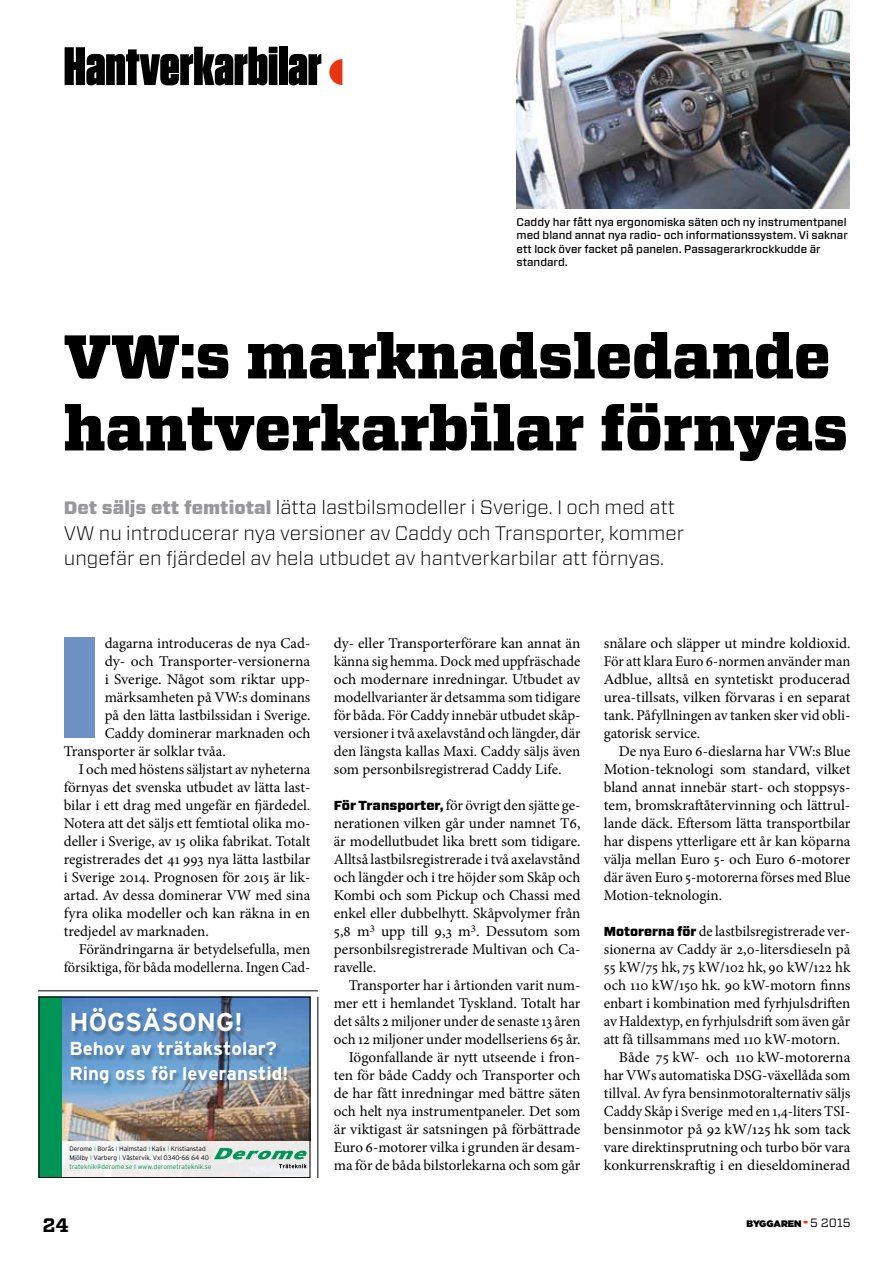
<style>
.page{position:relative;width:893px;height:1263px;background:#fff}
.page>*{position:absolute;margin:0;border:0;box-sizing:border-box;transform-origin:0 0}
.t1{font:900 143.55px "Forza";color:#6e92c4}
.t2{font:900 61.5px/72px "Vitesse";color:#000}
.t3{font:900 54px "Tungsten";color:#000}
.t4{font:700 25.8px "Interstate";color:#fff}
.t5{font:300 19.5px/25.5px "Forza";color:#000}
.t6{font:700 19.5px "Vitesse";color:#000}
.t7{font:700 18.75px/24.5px "Interstate";color:#fff}
.t8{font:15px/18px "Minion Pro";color:#000;text-align:justify}
.t9{font:500 11.25px/13.5px "Forza";color:#000}
.t10{font:900 9.45px "Gotham";color:#000}
.t11{font:300 6.6px/8.7px "Interstate";letter-spacing:-.01em;color:#000}
.s1{font-weight:900;font-size:18px;color:#98979a}
.s2{color:#009557}
.s3{font-family:"Forza";font-weight:900;font-size:13.05px}
.s4{font-family:"Vitesse";font-weight:400;font-size:12px}
</style>
<div class="page">
<img style="left:62px;top:999px;width:246px;height:142px">
<div style="left:38px;top:1141px;width:272px;height:37px;background:#f1f0ef"></div>
<svg style="left:214px;top:1148px;width:93px;height:20px"></svg>
<div style="left:38px;top:997px;width:24px;height:181px;background:#009557"></div>
<div style="left:39px;top:997px;width:271px;height:181px;border:1px solid #000"></div>
<div style="left:71px;top:1009px;width:222px;height:81px;background:#000;opacity:.25"></div>
<img style="left:517px;top:0;width:332px;height:208px">
<hr style="left:38px;top:990px;width:280px;height:1px;background:#000">
<hr style="left:317px;top:997px;width:1px;height:181px;background:#000">
<h3 class="t3" style="left:64px;top:35px;width:259px">Hantverkarbilar</h3>
<p class="t9" style="left:517px;top:215px;width:333px">Caddy har fått nya ergonomiska säten och ny instrumentpanel med bland annat nya radio- och informationssystem. Vi saknar ett lock över facket på panelen. Passagerarkrockkudde är standard.</p>
<h2 class="t2" style="left:64px;top:322px;width:786px">VW:s marknadsledande hantverkarbilar förnyas</h2>
<h3 class="t5" style="left:64px;top:494px;width:622px"><span class="s1">Det säljs ett femtiotal</span> lätta lastbilsmodeller i Sverige. I och med att<br>VW nu introducerar nya versioner av Caddy och Transporter, kommer ungefär en fjärdedel av hela utbudet av hantverkarbilar att förnyas.</h3>
<h1 class="t1" style="left:54px;top:591px;width:52px">I</h1>
<p class="t8" style="left:105px;top:634px;width:207px">dagarna introduceras de nya Cad-</p>
<p class="t8" style="left:105px;top:652px;width:207px">dy- och Transporter-versionerna</p>
<p class="t8" style="left:105px;top:670px;width:207px">i Sverige. Något som riktar upp-</p>
<p class="t8" style="left:105px;top:688px;width:207px">märksamheten på VW:s dominans</p>
<p class="t8" style="left:105px;top:706px;width:207px">på den lätta lastbilssidan i Sverige.</p>
<p class="t8" style="left:105px;top:724px;width:207px">Caddy dominerar marknaden och</p>
<p class="t8" style="left:64px;top:742px;width:164px">Transporter är solklar tvåa.</p>
<p class="t8" style="left:79px;top:760px;width:233px">I och med höstens säljstart av nyheterna</p>
<p class="t8" style="left:64px;top:778px;width:248px">förnyas det svenska utbudet av lätta last-</p>
<p class="t8" style="left:64px;top:796px;width:248px">bilar i ett drag med ungefär en fjärdedel.</p>
<p class="t8" style="left:64px;top:814px;width:248px">Notera att det säljs ett femtiotal olika mo-</p>
<p class="t8" style="left:64px;top:832px;width:248px">deller i Sverige, av 15 olika fabrikat. Totalt</p>
<p class="t8" style="left:64px;top:850px;width:248px">registrerades det 41 993 nya lätta lastbilar</p>
<p class="t8" style="left:64px;top:868px;width:248px">i Sverige 2014. Prognosen för 2015 är lik-</p>
<p class="t8" style="left:64px;top:886px;width:248px">artad. Av dessa dominerar VW med sina</p>
<p class="t8" style="left:64px;top:904px;width:248px">fyra olika modeller och kan räkna in en</p>
<p class="t8" style="left:64px;top:922px;width:147px">tredjedel av marknaden.</p>
<p class="t8" style="left:79px;top:940px;width:233px">Förändringarna är betydelsefulla, men</p>
<p class="t8" style="left:64px;top:958px;width:248px">försiktiga, för båda modellerna. Ingen Cad-</p>
<h3 class="t4" style="left:69px;top:1007px;width:175px">HÖGSÄSONG!</h3>
<p class="t7" style="left:69px;top:1036px;width:221px">Behov av trätakstolar?<br>Ring oss för leveranstid!</p>
<p class="t11" style="left:69px;top:1144px;width:143px">Derome <span class="s2">I</span> Borås <span class="s2">I</span> Halmstad <span class="s2">I</span> Kalix <span class="s2">I</span> Kristianstad<br>Mjölby <span class="s2">I</span> Varberg <span class="s2">I</span> Västervik. Vxl 0340-66 64 40 <span class="s2">trateknik@derome.se I www.derometrateknik.se</span></p>
<p class="t8" style="left:334px;top:634px;width:248px">dy- eller Transporterförare kan annat än känna sig hemma. Dock med uppfräschade och modernare inredningar. Utbudet av modellvarianter är detsamma som tidigare för båda. För Caddy innebär utbudet skåp&shy;versioner i två axelavstånd och längder, där den längsta kallas Maxi. Caddy säljs även som personbilsregistrerad Caddy Life.</p>
<p class="t8" style="left:334px;top:796px;width:248px"><span class="s3">För Transporter,</span> för övrigt den sjätte ge&shy;nerationen vilken går under namnet T6, är modellutbudet lika brett som tidigare.<br>Alltså lastbilsregistrerade i två axelavstånd och längder och i tre höjder som Skåp och Kombi och som Pickup och Chassi med enkel eller dubbelhytt. Skåpvolymer från 5,8 m<sup>3</sup> upp till 9,3 m<sup>3</sup>. Dessutom som personbilsregistrerade Multivan och Ca&shy;ravelle.</p>
<p class="t8" style="left:334px;top:976px;width:248px;text-align:right">Transporter har i årtionden varit num&shy;mer ett i hemlandet Tyskland. Totalt har det sålts 2 miljoner under de senaste 13 åren och 12 miljoner under modellseriens 65 år.<br>Iögonfallande är nytt utseende i fron&shy;ten för både Caddy och Transporter och de har fått inredningar med bättre säten och helt nya instrumentpaneler. Det som är viktigast är satsningen på förbättrade Euro 6-motorer vilka i grunden är desam&shy;ma för de båda bilstorlekarna och som går</p>
<p class="t8" style="left:604px;top:634px;width:248px">snålare och släpper ut mindre koldioxid.<br>För att klara Euro 6-normen använder man Adblue, alltså en syntetiskt producerad urea-tillsats, vilken förvaras i en separat tank. Påfyllningen av tanken sker vid obli&shy;gatorisk service.</p>
<p class="t8" style="left:604px;top:742px;width:248px;text-indent:15px">De nya Euro 6-dieslarna har VW:s Blue Motion-teknologi som standard, vilket bland annat innebär start- och stoppsys&shy;tem, bromskraftåtervinning och lättrul&shy;lande däck. Eftersom lätta transportbilar har dispens ytterligare ett år kan köparna välja mellan Euro 5- och Euro 6-motorer där även Euro 5-motorerna förses med Blue Motion-teknologin.</p>
<p class="t8" style="left:604px;top:922px;width:248px"><span class="s3">Motorerna för</span> de lastbilsregistrerade ver-</p>
<p class="t8" style="left:604px;top:940px;width:248px">sionerna av Caddy är 2,0-litersdieseln på</p>
<p class="t8" style="left:604px;top:958px;width:248px">55 kW/75 hk, 75 kW/102 hk, 90 kW/122 hk</p>
<p class="t8" style="left:604px;top:976px;width:248px">och 110 kW/150 hk. 90 kW-motorn finns</p>
<p class="t8" style="left:604px;top:994px;width:248px">enbart i kombination med fyrhjulsdriften</p>
<p class="t8" style="left:604px;top:1012px;width:248px">av Haldextyp, en fyrhjulsdrift som även går</p>
<p class="t8" style="left:604px;top:1030px;width:238px">att få tillsammans med 110 kW-motorn.</p>
<p class="t8" style="left:619px;top:1048px;width:233px">Både 75 kW- och 110 kW-motorerna</p>
<p class="t8" style="left:604px;top:1066px;width:248px">har VWs automatiska DSG-växellåda som</p>
<p class="t8" style="left:604px;top:1084px;width:248px">tillval. Av fyra bensinmotoralternativ säljs</p>
<p class="t8" style="left:604px;top:1102px;width:248px">Caddy Skåp i Sverige med en 1,4-liters TSI-</p>
<p class="t8" style="left:604px;top:1120px;width:248px">bensinmotor på 92 kW/125 hk som tack</p>
<p class="t8" style="left:604px;top:1138px;width:248px">vare direktinsprutning och turbo bör vara</p>
<p class="t8" style="left:604px;top:1156px;width:248px">konkurrenskraftig i en dieseldominerad</p>
<h3 class="t6" style="left:43px;top:1212px;width:28px">24</h3>
<p class="t10" style="left:747px;top:1217px;width:105px">BYGGAREN <span class="s4">5 2015</span></p>
</div>
